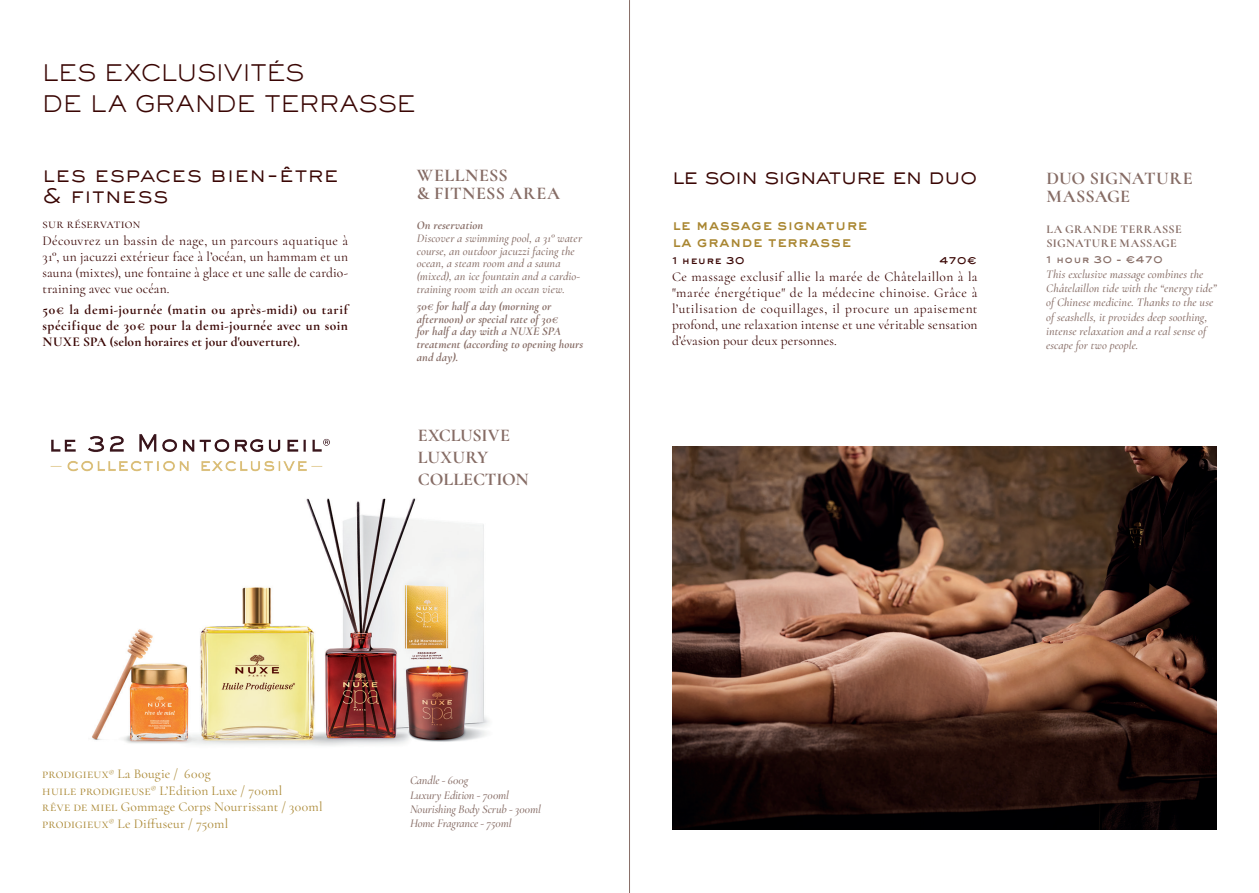
<style>
.page{position:relative;width:1259px;height:893px;background:#fff}
.page>*{position:absolute;margin:0;border:0;box-sizing:border-box;transform-origin:0 0}
.FR_Titre{font:300 22.5px/31.5px "Sackers Gothic Std";letter-spacing:-.01em;color:#390503}
.FR_Sous-titre{font:300 22.5px/21px "Sackers Gothic Std";letter-spacing:-.01em;color:#390503}
.FR_Sous-titre-2{font:300 22.5px "Sackers Gothic Std";letter-spacing:-.08em;color:#390503}
.ANG_Titre{font:700 18px/21.6px "Cormorant";letter-spacing:.01em;color:#866c65}
.ANG_Titre-2{font:700 18px/18px "Cormorant";letter-spacing:.03em;color:#866c65}
.FR_Nom_soin{font:800 15px/16.5px "Sackers Gothic Std";color:#a98631}
.FR_Texte_courant{font:13.5px/16.2px "Cormorant";letter-spacing:.005em;color:#390503;text-align:justify}
.FR_Texte_courant-2{font:13.5px "Cormorant";letter-spacing:.015em;color:#a98631}
.FR_Texte_courant-3{font:700 13.5px/16.2px "Cormorant";letter-spacing:.015em;color:#390503;text-align:justify}
.FR_Légende_intro_soin{font:13.5px "Cormorant";letter-spacing:.145em;color:#390503}
.ANG_texte_courant{font:italic 500 12px/14.2px "Cormorant";letter-spacing:.005em;color:#866c65}
.ANG_texte_courant-2{font:italic 700 12px/12.8px "Cormorant";letter-spacing:.01em;color:#866c65}
.ANG_Titre-3{font:italic 500 12px/14.4px "Cormorant";letter-spacing:-.01em;color:#866c65}
.ANG_Nom_soin{font:700 12px/14.4px "Cormorant";letter-spacing:.03em;color:#866c65}
.ANG_Légende_intro_soin{font:italic 700 12px "Cormorant";letter-spacing:.01em;color:#866c65}
.FR_Prix{font:800 10.5px "Sackers Gothic Std";letter-spacing:.015em;color:#390503}
.ANG_Prix{font:800 10.35px "Sackers Gothic Std";letter-spacing:.02em;color:#866c65}
.s1{font-family:"Roboto Mono";font-weight:500;font-size:9.9px}
.s2{font-family:"Roboto Mono";font-weight:500;font-size:9.75px}
</style>
<div class="page">
<hr style="left:629px;top:0;width:1px;height:893px;background:#866c65">
<img style="left:92px;top:498px;width:397px;height:248px">
<img style="left:50px;top:434px;width:280px;height:38px">
<img style="left:672px;top:446px;width:544px;height:383px">
<p class="FR_Titre" style="left:43px;top:56px;width:375px">LES EXCLUSIVITÉS<br>DE LA GRANDE TERRASSE</p>
<p class="FR_Sous-titre" style="left:43px;top:163px;width:298px">les espaces bien-être &amp; fitness</p>
<p class="FR_Légende_intro_soin" style="left:43px;top:216px;width:99px">sur réservation</p>
<p class="FR_Texte_courant" style="left:43px;top:232px;width:307px">Découvrez un bassin de nage, un parcours aquatique à 31°, un jacuzzi extérieur face à l’océan, un hammam et un sauna (mixtes), une fontaine à glace et une salle de cardio&shy;training avec vue océan.</p>
<p class="FR_Texte_courant-3" style="left:43px;top:301px;width:307px">50€ la demi-journée (matin ou après-midi) ou tarif spécifique de 30€ pour la demi-journée avec un soin NUXE SPA (selon horaires et jour d'ouverture).</p>
<p class="ANG_Titre-2" style="left:417px;top:167px;width:145px">WELLNESS<br>&amp; FITNESS AREA</p>
<p class="ANG_Légende_intro_soin" style="left:417px;top:216px;width:68px">On reservation</p>
<p class="ANG_texte_courant" style="left:417px;top:231px;width:167px;line-height:12.8px">Discover a swimming pool, a 31° water course, an outdoor jacuzzi facing the ocean, a steam room and a sauna (mixed), an ice fountain and a cardio&shy;training room with an ocean view.</p>
<p class="ANG_texte_courant-2" style="left:417px;top:299px;width:168px">50€ for half a day (morning or afternoon) or special rate of 30€<br>for half a day with a NUXE SPA treatment (according to opening hours and day).</p>
<p class="ANG_Titre" style="left:418px;top:425px;width:112px">EXCLUSIVE<br>LUXURY<br>COLLECTION</p>
<p class="FR_Sous-titre-2" style="left:672px;top:161px;width:307px">le soin signature en duo</p>
<p class="FR_Nom_soin" style="left:672px;top:216px;width:197px">le massage signature la grande terrasse</p>
<p class="FR_Prix" style="left:672px;top:253px;width:74px"><span class="s1">1</span> heure 30</p>
<p class="FR_Prix" style="left:939px;top:253px;width:39px">470€</p>
<p class="FR_Texte_courant" style="left:672px;top:268px;width:307px">Ce massage exclusif allie la marée de Châtelaillon à la "marée énergétique" de la médecine chinoise. Grâce à l’utilisation de coquillages, il procure un apaisement profond, une relaxation intense et une véritable sensation d’évasion pour deux personnes.</p>
<p class="ANG_Titre" style="left:1046px;top:169px;width:148px;line-height:18px">DUO SIGNATURE<br>MASSAGE</p>
<p class="ANG_Nom_soin" style="left:1046px;top:222px;width:137px">LA GRANDE TERRASSE<br>SIGNATURE MASSAGE</p>
<p class="ANG_Prix" style="left:1046px;top:252px;width:118px"><span class="s2">1</span> hour 30 - €470</p>
<p class="ANG_texte_courant" style="left:1046px;top:266px;width:172px">This exclusive massage combines the Châtelaillon tide with the “energy tide” of Chinese medicine. Thanks to the use of seashells, it provides deep soothing, intense relaxation and a real sense of escape for two people.</p>
<p class="FR_Texte_courant-2" style="left:42px;top:766px;width:170px">prodigieux<sup>®</sup> La Bougie / 600g</p>
<p class="FR_Texte_courant-2" style="left:42px;top:782px;width:241px">huile prodigieuse<sup>®</sup> L’Edition Luxe / 700ml</p>
<p class="FR_Texte_courant-2" style="left:42px;top:799px;width:282px">rêve de miel Gommage Corps Nourrissant / 300ml</p>
<p class="FR_Texte_courant-2" style="left:42px;top:815px;width:188px">prodigieux<sup>®</sup> Le Diffuseur / 750ml</p>
<p class="ANG_Titre-3" style="left:410px;top:772px;width:132px">Candle - 600g<br>Luxury Edition - 700ml<br>Nourishing Body Scrub - 300ml<br>Home Fragrance - 750ml</p>
</div>
